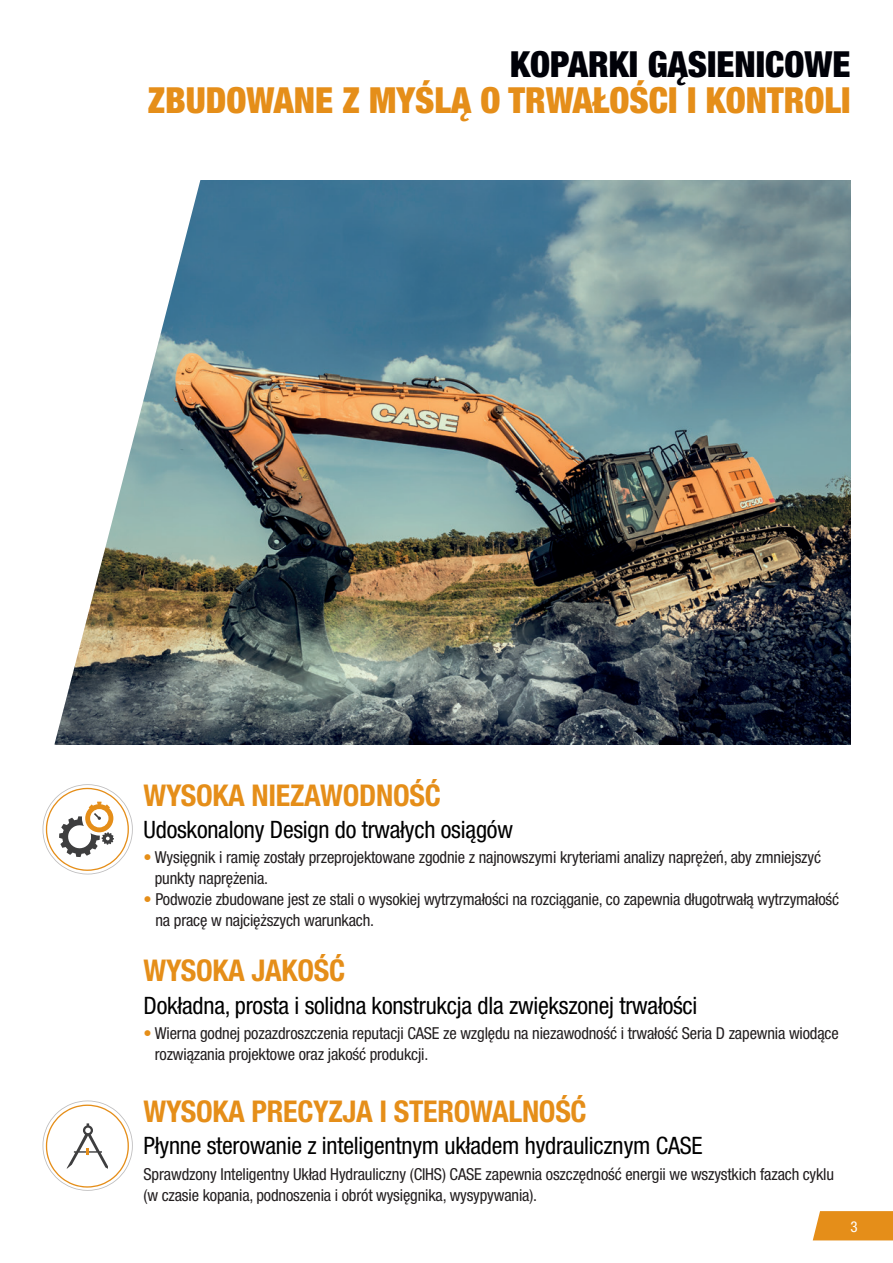
<style>
.page{position:relative;width:893px;height:1263px;background:#fff}
.page>*{position:absolute;margin:0;border:0;box-sizing:border-box;transform-origin:0 0}
.t1{font:900 condensed 36px "Helvetica Neue LT Pro";color:#e58e19}
.t2{font:900 condensed 36px "Helvetica Neue LT Pro";color:#000108}
.t3{font:700 condensed 30px "Helvetica Neue LT Pro";letter-spacing:-.01em;color:#e58e19}
.t4{font:condensed 24px "Helvetica Neue LT Pro";letter-spacing:-.01em;color:#000}
.t5{font:condensed 16.5px/21px "Helvetica Neue LT Pro";letter-spacing:-.01em;color:#231f20}
.t6{font:condensed 15px "Helvetica Neue LT Pro";color:#fff}
.s1{color:#e58e19}
</style>
<div class="page">
<svg style="left:813px;top:1211px;width:80px;height:29px;background:#e69323"></svg>
<img style="left:208px;top:180px;width:642px;height:564px">
<svg style="left:42px;top:180px;width:166px;height:655px"></svg>
<svg style="left:43px;top:784px;width:90px;height:90px"></svg>
<svg style="left:43px;top:1100px;width:90px;height:91px"></svg>
<h1 class="t2" style="left:510px;top:42px;width:342px">KOPARKI GĄSIENICOWE</h1>
<h1 class="t1" style="left:148px;top:78px;width:704px">ZBUDOWANE Z MYŚLĄ O TRWAŁOŚCI I KONTROLI</h1>
<h2 class="t3" style="left:144px;top:777px;width:299px">WYSOKA NIEZAWODNOŚĆ</h2>
<h3 class="t4" style="left:144px;top:816px;width:371px">Udoskonalony Design do trwałych osiągów</h3>
<p class="t5" style="left:155px;top:847px;width:668px;text-indent:-11px"><span class="s1">•</span> Wysięgnik i ramię zostały przeprojektowane zgodnie z najnowszymi kryteriami analizy naprężeń, aby zmniejszyć punkty naprężenia.</p>
<p class="t5" style="left:155px;top:889px;width:685px;text-indent:-12px"><span class="s1">•</span> Podwozie zbudowane jest ze stali o wysokiej wytrzymałości na rozciąganie, co zapewnia długotrwałą wytrzymałość na pracę w najcięższych warunkach.</p>
<h2 class="t3" style="left:144px;top:952px;width:203px">WYSOKA JAKOŚĆ</h2>
<h3 class="t4" style="left:144px;top:991px;width:555px">Dokładna, prosta i solidna konstrukcja dla zwiększonej trwałości</h3>
<p class="t5" style="left:155px;top:1022px;width:685px;text-indent:-11px"><span class="s1">•</span> Wierna godnej pozazdroszczenia reputacji CASE ze względu na niezawodność i trwałość Seria D zapewnia wiodące rozwiązania projektowe oraz jakość produkcji.</p>
<h2 class="t3" style="left:144px;top:1093px;width:445px">WYSOKA PRECYZJA I STEROWALNOŚĆ</h2>
<h3 class="t4" style="left:144px;top:1132px;width:561px">Płynne sterowanie z inteligentnym układem hydraulicznym CASE</h3>
<p class="t5" style="left:144px;top:1163px;width:692px">Sprawdzony Inteligentny Układ Hydrauliczny (CIHS) CASE zapewnia oszczędność energii we wszystkich fazach cyklu (w czasie kopania, podnoszenia i obrót wysięgnika, wysypywania).</p>
<p class="t6" style="left:850px;top:1218px;width:9px">3</p>
</div>
